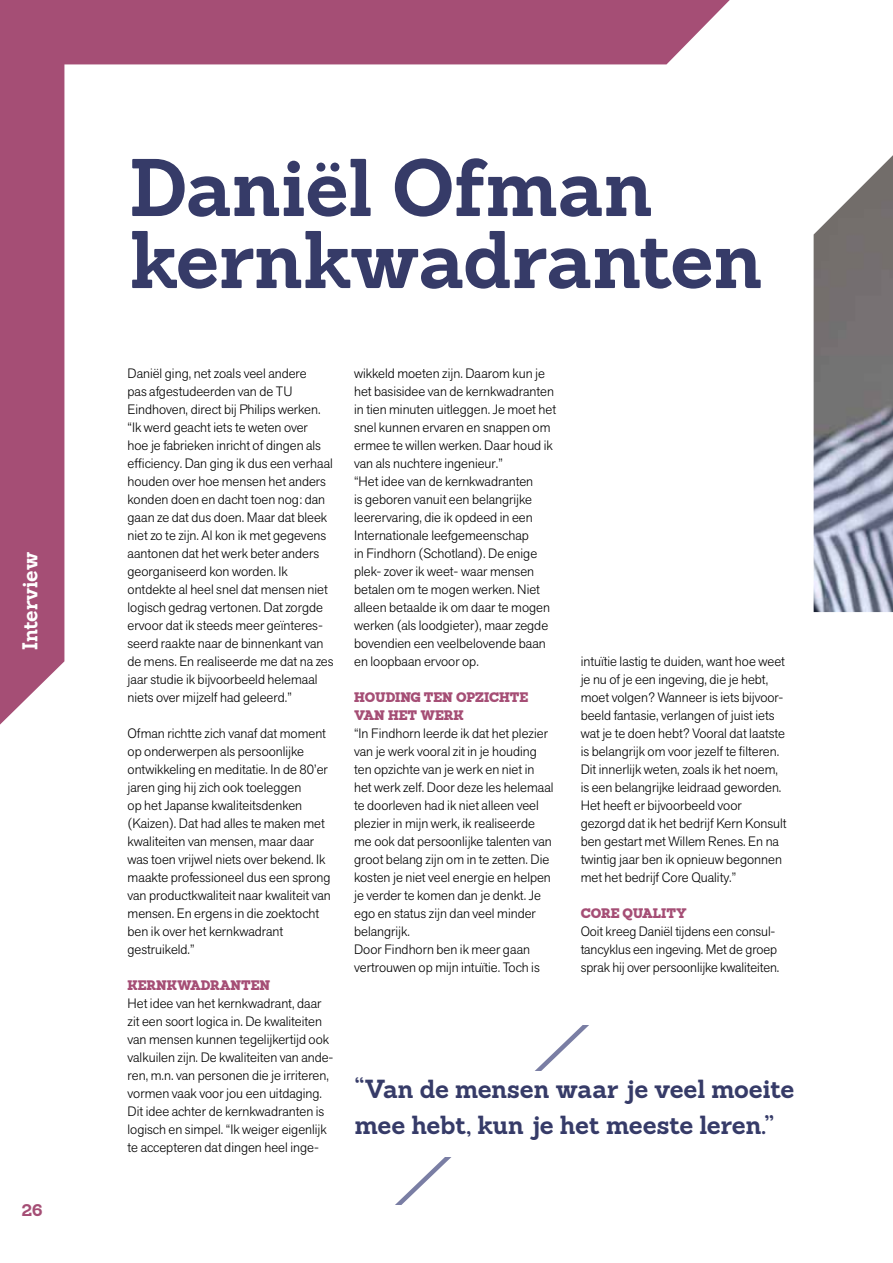
<style>
.page{position:relative;width:893px;height:1263px;background:#fff}
.page>*{position:absolute;margin:0;border:0;box-sizing:border-box;transform-origin:0 0}
.t1{font:700 79.5px/72px "Sanchez";letter-spacing:-.005em;color:#363b68}
.t2{font:700 25.5px/36px "Sanchez";letter-spacing:-.01em;color:#363b68}
.t3{font:700 21px "Sanchez";letter-spacing:-.01em;color:#fff}
.t4{font:700 16.5px "Sanchez";color:#a54e75}
.t5{font:300 13.5px/18px "Akzid Grtsk Next";color:#000}
.t6{font:900 13.5px/18px "Sanchez";letter-spacing:-.005em;color:#a54e75}
</style>
<div class="page">
<img style="left:814px;top:155px;width:79px;height:457px">
<div style="left:0;top:64px;width:64px;height:660px;background:#a54e75"></div>
<div style="left:0;top:0;width:730px;height:64px;background:#a54e75"></div>
<svg style="left:395px;top:1025px;width:194px;height:180px"></svg>
<div style="left:355px;top:1071px;width:466px;height:86px;background:#fff"></div>
<h3 class="t3" style="left:16px;top:650px;width:99px;rotate:-90deg">Interview</h3>
<p class="t4" style="left:22px;top:1199px;width:22px">26</p>
<h1 class="t1" style="left:130px;top:151px;width:635px">Daniël Ofman kernkwadranten</h1>
<p class="t5" style="left:128px;top:364px;width:207px">Daniël ging, net zoals veel andere<br>pas afgestudeerden van de TU Eindhoven, direct bij Philips werken. “Ik werd geacht iets te weten over<br>hoe je fabrieken inricht of dingen als efficiency. Dan ging ik dus een verhaal houden over hoe mensen het anders konden doen en dacht toen nog: dan gaan ze dat dus doen. Maar dat bleek niet zo te zijn. Al kon ik met gegevens aantonen dat het werk beter anders georganiseerd kon worden. Ik ontdekte al heel snel dat mensen niet logisch gedrag vertonen. Dat zorgde ervoor dat ik steeds meer geïnteres&shy;seerd raakte naar de binnenkant van de mens. En realiseerde me dat na zes jaar studie ik bijvoorbeeld helemaal niets over mijzelf had geleerd.”</p>
<p class="t5" style="left:128px;top:724px;width:205px">Ofman richtte zich vanaf dat moment op onderwerpen als persoonlijke ontwikkeling en meditatie. In de 80’er jaren ging hij zich ook toeleggen<br>op het Japanse kwaliteitsdenken (Kaizen). Dat had alles te maken met kwaliteiten van mensen, maar daar was toen vrijwel niets over bekend. Ik maakte professioneel dus een sprong van productkwaliteit naar kwaliteit van mensen. En ergens in die zoektocht ben ik over het kernkwadrant gestruikeld.”</p>
<p class="t6" style="left:128px;top:976px;width:144px">KERNKWADRANTEN</p>
<p class="t5" style="left:128px;top:994px;width:207px">Het idee van het kernkwadrant, daar zit een soort logica in. De kwaliteiten van mensen kunnen tegelijkertijd ook valkuilen zijn. De kwaliteiten van ande&shy;ren, m.n. van personen die je irriteren, vormen vaak voor jou een uitdaging.<br>Dit idee achter de kernkwadranten is logisch en simpel. “Ik weiger eigenlijk te accepteren dat dingen heel inge-</p>
<p class="t5" style="left:354px;top:364px;width:203px">wikkeld moeten zijn. Daarom kun je het basisidee van de kernkwadranten in tien minuten uitleggen. Je moet het snel kunnen ervaren en snappen om ermee te willen werken. Daar houd ik van als nuchtere ingenieur.”<br>“Het idee van de kernkwadranten<br>is geboren vanuit een belangrijke leerervaring, die ik opdeed in een Internationale leefgemeenschap<br>in Findhorn (Schotland). De enige plek- zover ik weet- waar mensen betalen om te mogen werken. Niet alleen betaalde ik om daar te mogen werken (als loodgieter), maar zegde bovendien een veelbelovende baan en loopbaan ervoor op.</p>
<p class="t6" style="left:354px;top:688px;width:176px">HOUDING TEN OPZICHTE<br>VAN HET WERK</p>
<p class="t5" style="left:354px;top:724px;width:201px">“In Findhorn leerde ik dat het plezier van je werk vooral zit in je houding ten opzichte van je werk en niet in het werk zelf. Door deze les helemaal te doorleven had ik niet alleen veel plezier in mijn werk, ik realiseerde me ook dat persoonlijke talenten van groot belang zijn om in te zetten. Die kosten je niet veel energie en helpen je verder te komen dan je denkt. Je ego en status zijn dan veel minder belangrijk.<br>Door Findhorn ben ik meer gaan vertrouwen op mijn intuïtie. Toch is</p>
<p class="t5" style="left:581px;top:652px;width:207px">intuïtie lastig te duiden, want hoe weet je nu of je een ingeving, die je hebt, moet volgen? Wanneer is iets bijvoor&shy;beeld fantasie, verlangen of juist iets wat je te doen hebt? Vooral dat laatste is belangrijk om voor jezelf te filteren.<br>Dit innerlijk weten, zoals ik het noem, is een belangrijke leidraad geworden.<br>Het heeft er bijvoorbeeld voor gezorgd dat ik het bedrijf Kern Konsult ben gestart met Willem Renes. En na twintig jaar ben ik opnieuw begonnen met het bedrijf Core Quality.”</p>
<p class="t6" style="left:581px;top:904px;width:108px">CORE QUALITY</p>
<p class="t5" style="left:581px;top:922px;width:200px">Ooit kreeg Daniël tijdens een consul&shy;tancyklus een ingeving. Met de groep sprak hij over persoonlijke kwaliteiten.</p>
<h2 class="t2" style="left:355px;top:1071px;width:441px">“Van de mensen waar je veel moeite mee hebt, kun je het meeste leren.”</h2>
</div>
